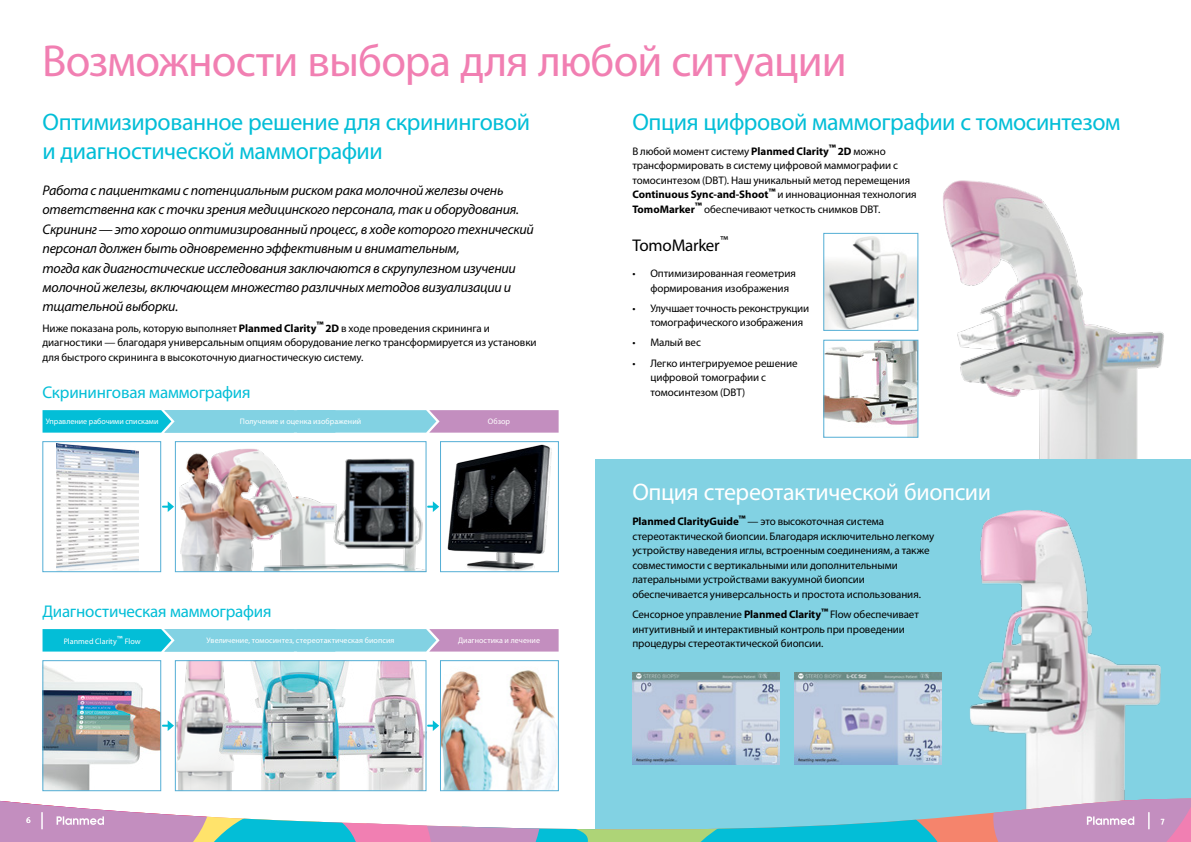
<style>
.page{position:relative;width:1191px;height:842px;background:#fff}
.page>*{position:absolute;margin:0;border:0;box-sizing:border-box;transform-origin:0 0}
.t1{font:45px "Myriad Pro";letter-spacing:-.02em;color:#f17fb2}
.t2{font:24px/29px "Myriad Pro";letter-spacing:-.02em;color:#03bed7}
.t3{font:24px "Myriad Pro";letter-spacing:-.015em;color:#fff}
.t4{font:17px "Myriad Pro";letter-spacing:-.015em;color:#03bed7}
.t5{font:17px "Myriad Pro";letter-spacing:-.015em;color:#000}
.t6{font:italic 14px/19.4px "Myriad Pro";letter-spacing:-.02em;color:#000}
.t7{font:11px/14.5px "Myriad Pro";letter-spacing:-.005em;color:#000}
.t8{font:8px "Myriad Pro";letter-spacing:.005em;color:#fff}
.t9{font:8px "The Sans";color:#fff}
.s1{font-weight:700}
</style>
<div class="page">
<img style="left:893px;top:180px;width:271px;height:279px">
<div style="left:595px;top:459px;width:596px;height:383px;background:#82d2e3"></div>
<img style="left:920px;top:510px;width:241px;height:179px">
<svg style="left:753px;top:689px;width:234px;height:153px"></svg>
<svg style="left:623px;top:764px;width:130px;height:78px"></svg>
<svg style="left:675px;top:785px;width:289px;height:57px"></svg>
<img style="left:825px;top:235px;width:91px;height:94px">
<div style="left:823px;top:233px;width:95px;height:98px;border:1px solid #53aed5"></div>
<img style="left:825px;top:342px;width:91px;height:93px">
<div style="left:823px;top:340px;width:95px;height:97px;border:1px solid #53aed5"></div>
<img style="left:794px;top:673px;width:147px;height:91px">
<img style="left:632px;top:673px;width:147px;height:91px">
<svg style="left:987px;top:689px;width:204px;height:153px"></svg>
<svg style="left:43px;top:629px;width:515px;height:22px;background:#75bdd7"></svg>
<img style="left:185px;top:662px;width:26px;height:27px">
<img style="left:387px;top:662px;width:28px;height:27px">
<img style="left:211px;top:662px;width:176px;height:27px">
<img style="left:446px;top:670px;width:97px;height:19px">
<div style="left:440px;top:660px;width:118px;height:131px;border:1px solid #53aed5"></div>
<img style="left:0;top:689px;width:623px;height:153px">
<img style="left:45px;top:666px;width:114px;height:123px">
<div style="left:43px;top:660px;width:118px;height:131px;border:1px solid #53aed5"></div>
<svg style="left:43px;top:410px;width:515px;height:23px;background:#77bed8"></svg>
<svg style="left:162px;top:501px;width:12px;height:11px"></svg>
<svg style="left:427px;top:501px;width:12px;height:11px"></svg>
<img style="left:179px;top:448px;width:72px;height:122px">
<img style="left:251px;top:449px;width:173px;height:121px">
<div style="left:175px;top:441px;width:251px;height:131px;border:1px solid #53aed5"></div>
<img style="left:447px;top:444px;width:105px;height:126px">
<div style="left:440px;top:441px;width:118px;height:131px;border:1px solid #53aed5"></div>
<img style="left:56px;top:443px;width:82px;height:127px">
<div style="left:43px;top:441px;width:118px;height:131px;border:1px solid #53aed5"></div>
<h1 class="t1" style="left:42px;top:33px;width:806px">Возможности выбора для любой ситуации</h1>
<h2 class="t2" style="left:43px;top:107px;width:489px">Оптимизированное решение для скрининговой и диагностической маммографии</h2>
<p class="t6" style="left:43px;top:180px;width:493px">Работа с пациентками с потенциальным риском рака молочной железы очень ответственна как с точки зрения медицинского персонала, так и оборудования.<br>Скрининг — это хорошо оптимизированный процесс, в ходе которого технический персонал должен быть одновременно эффективным и внимательным,<br>тогда как диагностические исследования заключаются в скрупулезном изучении молочной железы, включающем множество различных методов визуализации и тщательной выборки.</p>
<p class="t7" style="left:43px;top:320px;width:496px">Ниже показана роль, которую выполняет <span class="s1">Planmed Clarity</span><sup>™</sup> <span class="s1">2D</span> в ходе проведения скрининга и диагностики — благодаря универсальным опциям оборудование легко трансформируется из установки для быстрого скрининга в высокоточную диагностическую систему.</p>
<h2 class="t2" style="left:632px;top:107px;width:490px">Опция цифровой маммографии с томосинтезом</h2>
<p class="t7" style="left:632px;top:144px;width:286px">В любой момент систему <span class="s1">Planmed Clarity</span><sup>™</sup> <span class="s1">2D</span> можно трансформировать в систему цифровой маммографии с томосинтезом (DBT). Наш уникальный метод перемещения <span class="s1">Continuous Sync-and-Shoot</span><sup>™</sup> и инновационная технология <span class="s1">TomoMarker</span><sup>™</sup> обеспечивают четкость снимков DBT.</p>
<h3 class="t5" style="left:632px;top:235px;width:97px">TomoMarker<sup>™</sup></h3>
<p class="t7" style="left:650px;top:266px;width:147px;text-indent:-18px">• Оптимизированная геометрия формирования изображения</p>
<p class="t7" style="left:650px;top:301px;width:160px;text-indent:-18px">• Улучшает точность реконструкции томографического изображения</p>
<p class="t7" style="left:632px;top:335px;width:70px">• Малый вес</p>
<p class="t7" style="left:650px;top:355px;width:149px;text-indent:-18px">• Легко интегрируемое решение цифровой томографии с томосинтезом (DBT)</p>
<h3 class="t4" style="left:43px;top:382px;width:210px">Скрининговая маммография</h3>
<p class="t8" style="left:46px;top:417px;width:114px">Управление рабочими списками</p>
<p class="t8" style="left:240px;top:417px;width:123px">Получение и оценка изображений</p>
<p class="t8" style="left:488px;top:417px;width:24px">Обзор</p>
<h3 class="t4" style="left:43px;top:600px;width:230px">Диагностическая маммография</h3>
<p class="t8" style="left:64px;top:636px;width:79px">Planmed Clarity<sup>™</sup> Flow</p>
<p class="t8" style="left:207px;top:635px;width:189px">Увеличение, томосинтез, стереотактическая биопсия</p>
<p class="t8" style="left:458px;top:635px;width:83px">Диагностика и лечение</p>
<h2 class="t3" style="left:632px;top:477px;width:360px">Опция стереотактической биопсии</h2>
<p class="t7" style="left:632px;top:514px;width:303px"><span class="s1">Planmed ClarityGuide</span><sup>™</sup> — это высокоточная система стереотактической биопсии. Благодаря исключительно легкому устройству наведения иглы, встроенным соединениям, а также совместимости с вертикальными или дополнительными латеральными устройствами вакуумной биопсии обеспечивается универсальность и простота использования.</p>
<p class="t7" style="left:632px;top:607px;width:288px">Сенсорное управление <span class="s1">Planmed Clarity</span><sup>™</sup> Flow обеспечивает интуитивный и интерактивный контроль при проведении процедуры стереотактической биопсии.</p>
<p class="t9" style="left:26px;top:813px;width:6px">6</p>
<p class="t9" style="left:1160px;top:813px;width:5px">7</p>
</div>
